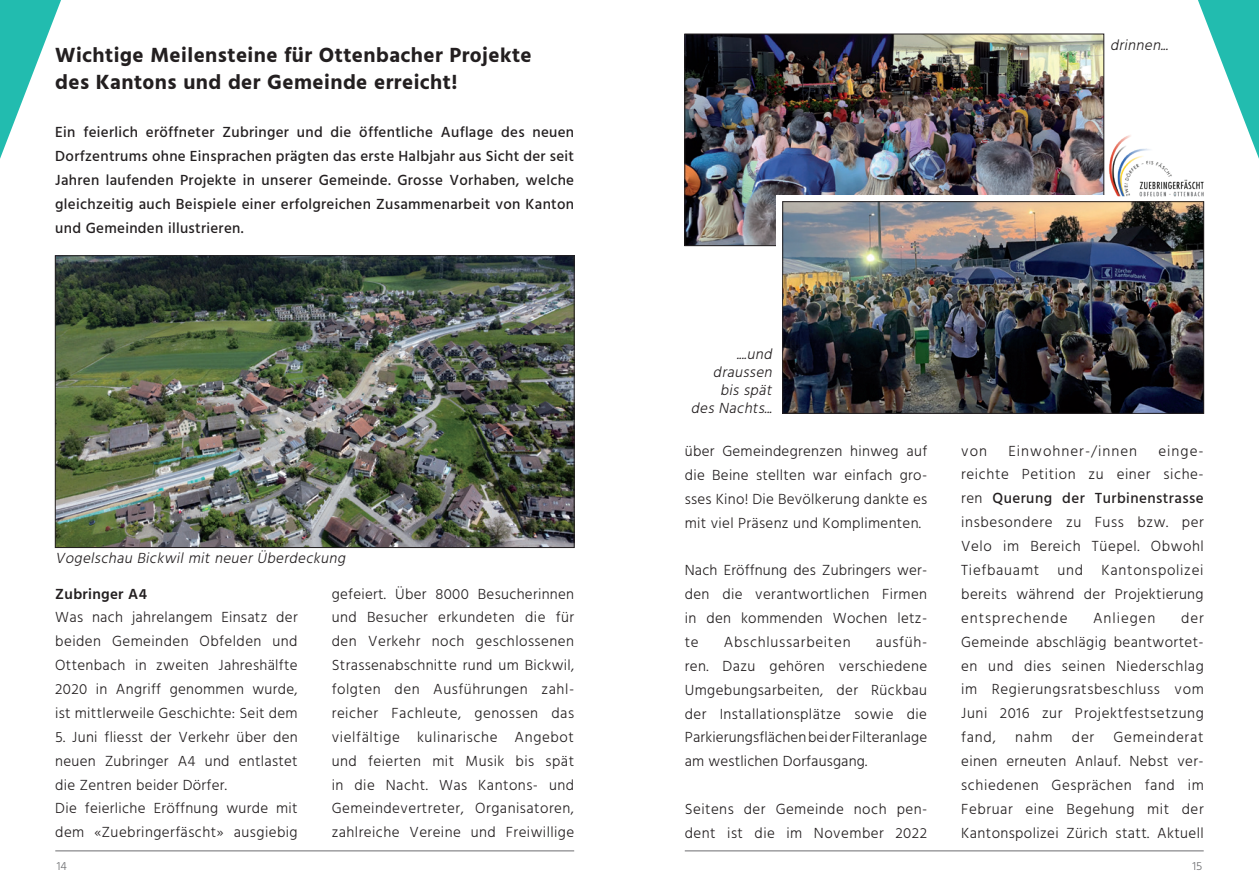
<style>
.page{position:relative;width:1259px;height:893px;background:#fff}
.page>*{position:absolute;margin:0;border:0;box-sizing:border-box;transform-origin:0 0}
.Titel_2{font:700 21px "Hind";letter-spacing:.02em;color:#231f20}
.Lauftext{font:300 15px/23.9px "Hind";letter-spacing:.025em;color:#231f20;text-align:justify}
.Lead{font:500 15px/23.9px "Hind";letter-spacing:.02em;color:#231f20;text-align:justify}
.Bildunterschrift{font:italic 300 15px "Hind";color:#231f20}
.Lauftext-2{font:300 15px "Hind";letter-spacing:.05em;color:#231f20}
.Lauftext-3{font:300 15px "Hind";letter-spacing:.07em;color:#231f20}
.Titel_3{font:600 15px "Hind";letter-spacing:.02em;color:#231f20}
.Lauftext-4{font:300 15px "Hind";letter-spacing:.065em;color:#231f20}
.t1{font:300 12px "Hind";color:#6c6d70}
.s1{font-weight:500}
</style>
<div class="page">
<hr style="left:685px;top:851px;width:518px;height:1px;background:#6c6d70">
<hr style="left:55px;top:851px;width:519px;height:1px;background:#6c6d70">
<svg style="left:0;top:0;width:61px;height:159px"></svg>
<img style="left:57px;top:258px;width:515px;height:288px">
<div style="left:55px;top:256px;width:519px;height:292px;border:1px solid #231f20"></div>
<svg style="left:1198px;top:0;width:61px;height:159px"></svg>
<img style="left:1109px;top:128px;width:98px;height:69px">
<img style="left:686px;top:36px;width:416px;height:208px">
<div style="left:776px;top:196px;width:339px;height:57px;background:#fff"></div>
<img style="left:784px;top:203px;width:417px;height:209px">
<div style="left:782px;top:201px;width:421px;height:213px;border:1px solid #231f20"></div>
<p class="Titel_2" style="left:55px;top:43px;width:478px">Wichtige Meilensteine für Ottenbacher Projekte</p>
<p class="Titel_2" style="left:55px;top:70px;width:404px">des Kantons und der Gemeinde erreicht!</p>
<p class="Lead" style="left:55px;top:121px;width:520px">Ein feierlich eröffneter Zubringer und die öffentliche Auflage des neuen Dorfzentrums ohne Einsprachen prägten das erste Halbjahr aus Sicht der seit Jahren laufenden Projekte in unserer Gemeinde. Grosse Vorhaben, welche gleichzeitig auch Beispiele einer erfolgreichen Zusammenarbeit von Kanton und Gemeinden illustrieren.</p>
<p class="Bildunterschrift" style="left:55px;top:548px;width:295px">Vogelschau Bickwil mit neuer Überdeckung</p>
<p class="Titel_3" style="left:55px;top:583px;width:93px">Zubringer A4</p>
<p class="Lauftext" style="left:55px;top:606px;width:244px">Was nach jahrelangem Einsatz der beiden Gemeinden Obfelden und Ottenbach in zweiten Jahreshälfte 2020 in Angriff genommen wurde, ist mittlerweile Geschichte: Seit dem</p>
<p class="Lauftext" style="left:55px;top:726px;width:244px">5. Juni fliesst der Verkehr über den neuen Zubringer A4 und entlastet die Zentren beider Dörfer.</p>
<p class="Lauftext" style="left:55px;top:797px;width:244px">Die feierliche Eröffnung wurde mit dem «Zuebringerfäscht» ausgiebig</p>
<p class="Lauftext" style="left:332px;top:582px;width:244px">gefeiert. Über 8000 Besucherinnen und Besucher erkundeten die für den Verkehr noch geschlossenen Strassenabschnitte rund um Bickwil, folgten den Ausführungen zahl&shy;reicher Fachleute, genossen das vielfältige kulinarische Angebot und feierten mit Musik bis spät in die Nacht. Was Kantons- und Gemeindevertreter, Organisatoren, zahlreiche Vereine und Freiwillige</p>
<p class="Bildunterschrift" style="left:1110px;top:35px;width:63px">drinnen...</p>
<p class="Bildunterschrift" style="left:737px;top:344px;width:40px">....und</p>
<p class="Bildunterschrift" style="left:713px;top:362px;width:64px">draussen</p>
<p class="Bildunterschrift" style="left:720px;top:380px;width:57px">bis spät</p>
<p class="Bildunterschrift" style="left:691px;top:398px;width:86px">des Nachts...</p>
<p class="Lauftext" style="left:685px;top:440px;width:244px">über Gemeindegrenzen hinweg auf die Beine stellten war einfach gro&shy;sses Kino! Die Bevölkerung dankte es mit viel Präsenz und Komplimenten.</p>
<p class="Lauftext" style="left:685px;top:559px;width:244px">Nach Eröffnung des Zubringers wer&shy;den die verantwortlichen Firmen in den kommenden Wochen letz&shy;te</p>
<p class="Lauftext" style="left:685px;top:631px;width:244px;text-indent:191px">ausfüh&shy;ren. Dazu gehören verschiedene Umgebungsarbeiten, der Rückbau der Installationsplätze sowie die Parkierungsflächen bei der Filteranlage am westlichen Dorfausgang.</p>
<p class="Lauftext" style="left:685px;top:798px;width:244px">Seitens der Gemeinde noch pen&shy;dent ist die im November 2022</p>
<p class="Lauftext-2" style="left:724px;top:632px;width:128px">Abschlussarbeiten</p>
<p class="Lauftext" style="left:961px;top:439px;width:244px;text-indent:197px">einge&shy;reichte Petition zu einer siche&shy;ren <span class="s1">Querung der Turbinenstrasse </span>insbesondere zu Fuss bzw. per Velo im Bereich Tüepel. Obwohl Tiefbauamt und Kantonspolizei bereits während der Projektierung entsprechende</p>
<p class="Lauftext" style="left:961px;top:439px;width:27px">von</p>
<p class="Lauftext-3" style="left:1008px;top:441px;width:130px">Einwohner-/innen</p>
<p class="Lauftext-4" style="left:1093px;top:608px;width:64px">Anliegen</p>
<p class="Lauftext" style="left:961px;top:607px;width:244px;text-indent:220px">der Gemeinde abschlägig beantwortet&shy;en und dies seinen Niederschlag im Regierungsratsbeschluss vom Juni 2016 zur Projektfestsetzung fand,</p>
<p class="Lauftext" style="left:961px;top:726px;width:244px;text-indent:152px">Gemeinderat einen erneuten Anlauf. Nebst ver&shy;schiedenen Gesprächen fand im Februar eine Begehung mit der Kantonspolizei Zürich statt. Aktuell</p>
<p class="Lauftext" style="left:1015px;top:726px;width:39px">nahm</p>
<p class="Lauftext" style="left:1072px;top:726px;width:24px">der</p>
<p class="t1" style="left:57px;top:858px;width:12px">14</p>
<p class="t1" style="left:1192px;top:858px;width:11px">15</p>
</div>
